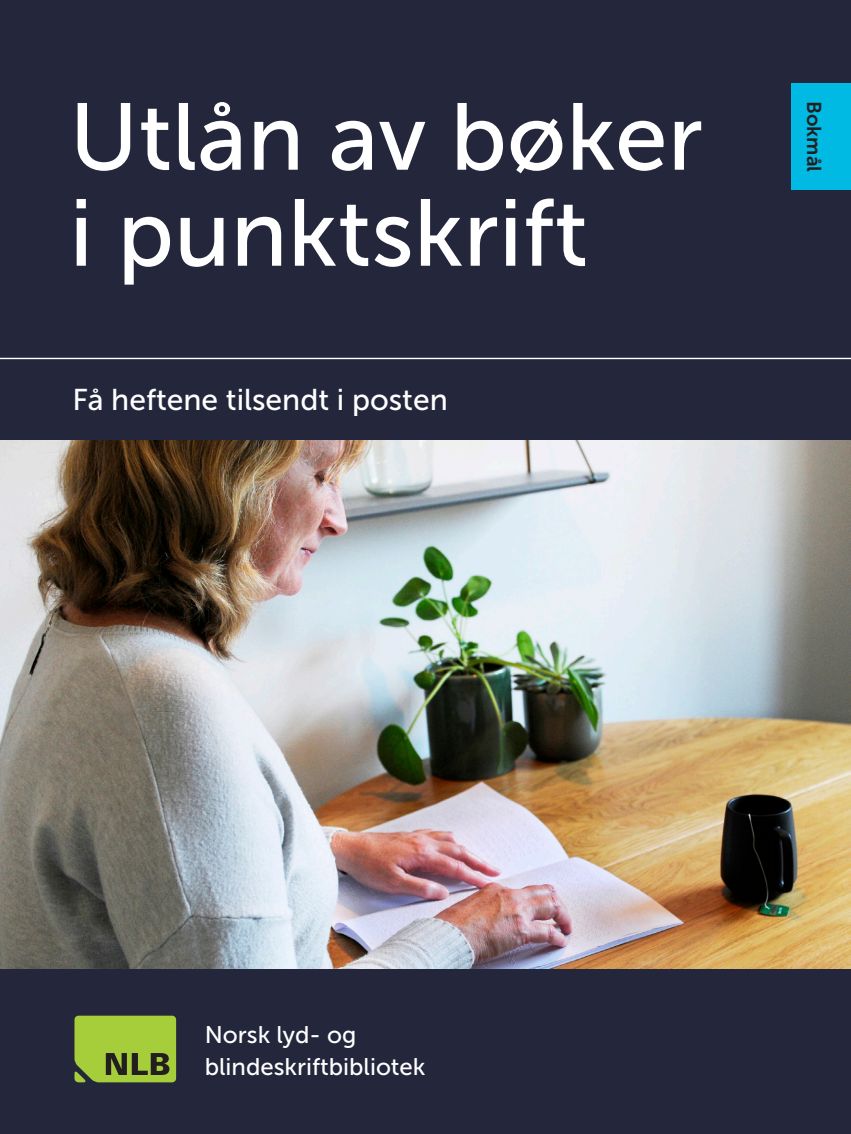
<style>
.page{position:relative;width:851px;height:1134px;background:#fff}
.page>*{position:absolute;margin:0;border:0;box-sizing:border-box;transform-origin:0 0}
.t1{font:94.6px/96px "Museo Sans 500";color:#fff}
.t2{font:30px "Museo Sans 500";color:#fff}
.t3{font:24px/32px "Museo Sans 500";color:#fff}
.t4{font:20px "Museo Sans 700";color:#231f20}
</style>
<div class="page">
<div style="left:0;top:0;width:850px;height:1134px;background:#24273c"></div>
<hr style="left:0;top:358px;width:850px;height:1px;background:#fff">
<svg style="left:74px;top:1016px;width:102px;height:66px;background:#92b437"></svg>
<img style="left:0;top:441px;width:850px;height:528px">
<div style="left:791px;top:83px;width:59px;height:107px;background:#00bae4"></div>
<p class="t1" style="left:69px;top:89px;width:635px">Utlån av bøker i punktskrift</p>
<p class="t2" style="left:72px;top:383px;width:377px">Få heftene tilsendt i posten</p>
<p class="t4" style="left:825px;top:101px;width:73px;rotate:90deg">Bokmål</p>
<p class="t3" style="left:205px;top:1019px;width:222px">Norsk lyd- og blindeskriftbibliotek</p>
</div>
